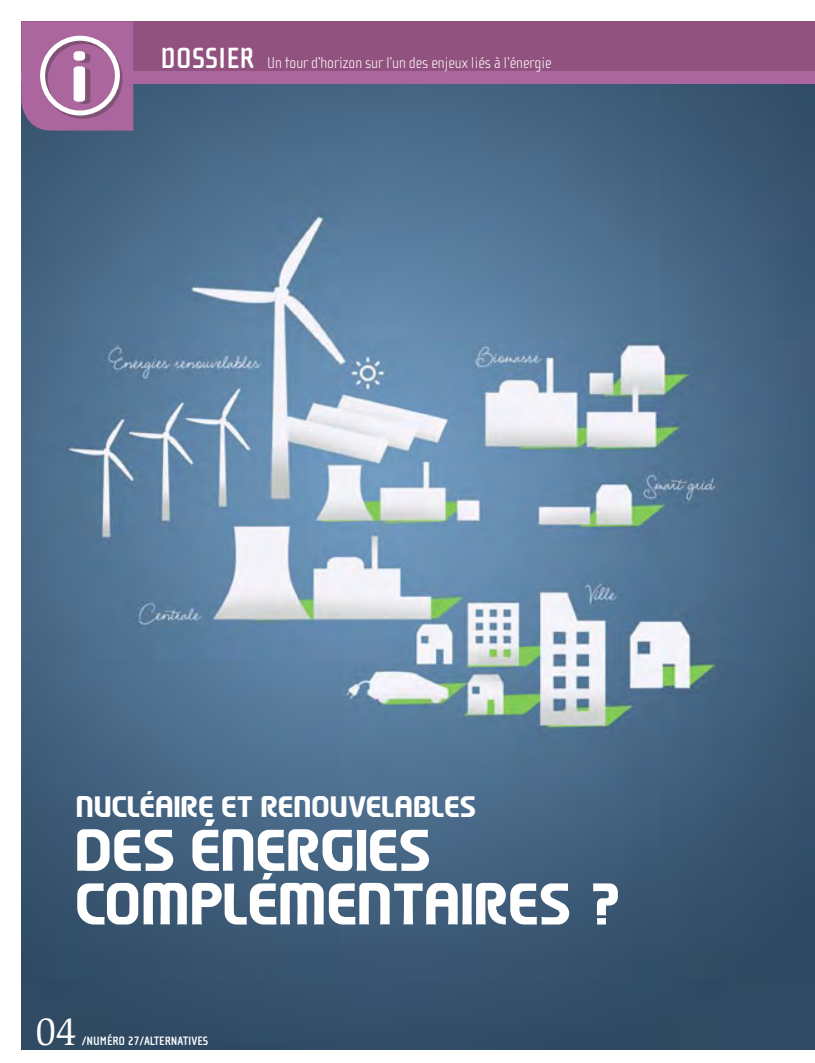
<style>
.page{position:relative;width:815px;height:1063px;background:#fff}
.page>*{position:absolute;margin:0;border:0;box-sizing:border-box;transform-origin:0 0}
.t1{font:700 52px/53.6px "Prosper";letter-spacing:.01em;color:#fff}
.t2{font:40px "Slimbach";color:#fff}
.t3{font:700 26.25px "Prosper";letter-spacing:.01em;color:#fff}
.t4{font:100 16.25px "Cholla Sans";color:#fff}
.t5{font:700 12.5px "Cholla Sans";color:#fff}
.s1{font-weight:700;font-size:30px}
</style>
<div class="page">
<img style="left:21px;top:84px;width:794px;height:966px">
<div style="left:21px;top:21px;width:794px;height:52px;background:#92527f"></div>
<div style="left:21px;top:71px;width:794px;height:13px;background:#ab669d"></div>
<svg style="left:21px;top:22px;width:112px;height:109px;background:#b079a6"></svg>
<p class="t4" style="left:160px;top:53px;width:393px"><span class="s1">DOSSIER</span> Un tour d’horizon sur l’un des enjeux liés à l’énergie</p>
<h3 class="t3" style="left:77px;top:789px;width:401px">NUCL ÉAIRE ET RENO UVELA BLES</h3>
<h1 class="t1" style="left:77px;top:822px;width:357px">DES ÉNERGIES<br>COM</h1>
<h1 class="t1" style="left:192px;top:876px;width:426px">PLÉMENTAIRES ?</h1>
<h2 class="t2" style="left:35px;top:1009px;width:43px">04</h2>
<p class="t5" style="left:82px;top:1034px;width:127px">/NUMÉRO 27/ALTERNATIVES</p>
</div>
